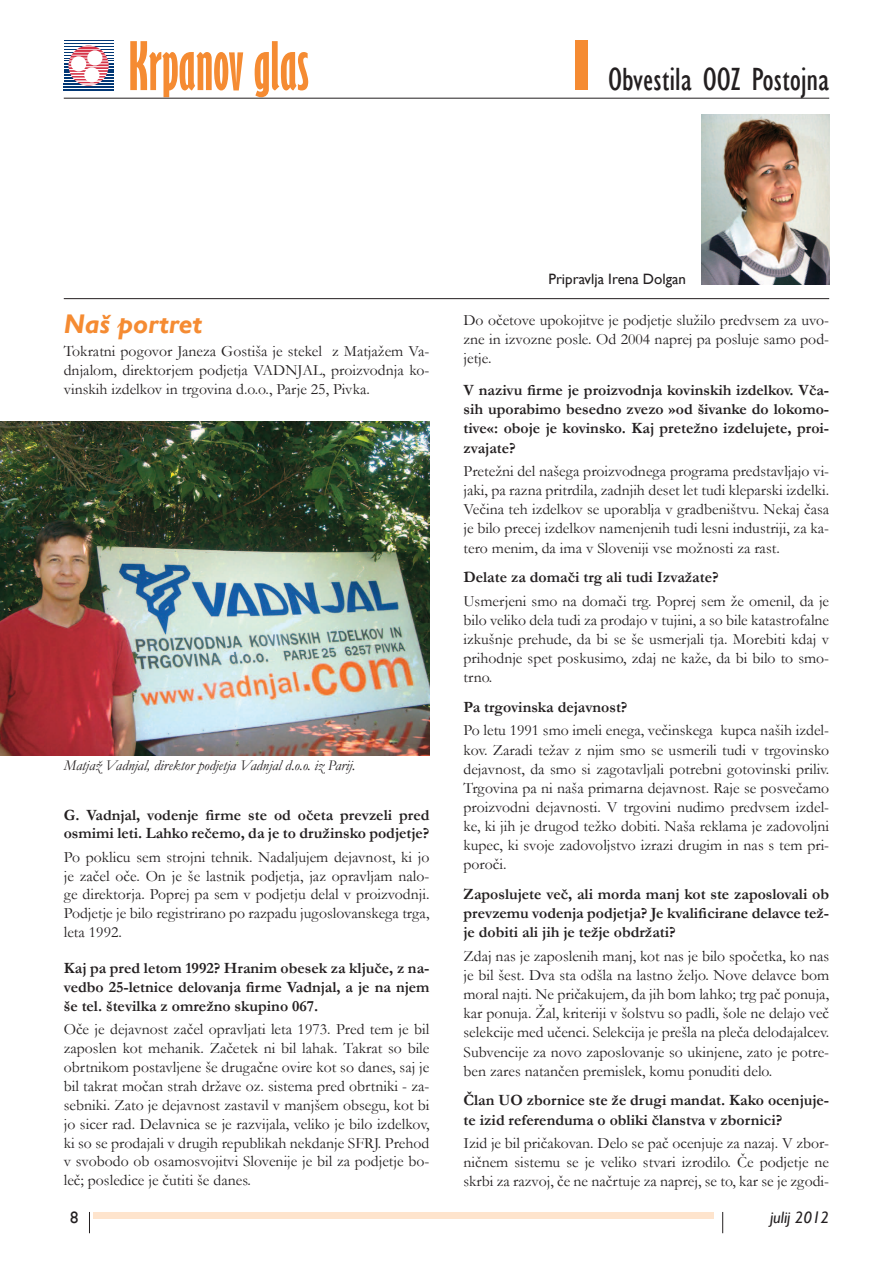
<style>
.page{position:relative;width:893px;height:1263px;background:#fff}
.page>*{position:absolute;margin:0;border:0;box-sizing:border-box;transform-origin:0 0}
.t1{font:700 expanded 61.5px "Gill Sans";color:#f58b32}
.t2{font:condensed 33px "Gill Sans";color:#231f20}
.t3{font:italic 700 27px "Gill Sans";color:#f58b32}
.t4{font:italic 16.5px "Gill Sans";color:#231f20}
.t5{font:16.5px "Gill Sans";color:#231f20}
.t6{font:15.75px/19.2px "Garamond";color:#231f20;text-align:justify}
.t7{font:700 15.75px/19.2px "Garamond";color:#231f20;text-align:justify}
.t8{font:italic 15px "Garamond";color:#231f20}
.t9{font:15px "Gill Sans";color:#231f20}
</style>
<div class="page">
<hr style="left:64px;top:98px;width:765px;height:1px;background:#231f20">
<hr style="left:64px;top:298px;width:765px;height:1px;background:#231f20">
<div style="left:575px;top:41px;width:12px;height:49px;background:#f58b32"></div>
<img style="left:702px;top:115px;width:127px;height:170px">
<svg style="left:89px;top:1212px;width:1px;height:21px"></svg>
<hr style="left:64px;top:43px;width:49px;height:1px;background:#013775">
<hr style="left:64px;top:46px;width:49px;height:1px;background:#013775">
<hr style="left:64px;top:49px;width:49px;height:1px;background:#013775">
<hr style="left:64px;top:52px;width:49px;height:1px;background:#013775">
<hr style="left:64px;top:55px;width:49px;height:1px;background:#013775">
<hr style="left:64px;top:58px;width:49px;height:1px;background:#013775">
<hr style="left:64px;top:60px;width:49px;height:1px;background:#013775">
<hr style="left:64px;top:63px;width:49px;height:1px;background:#013775">
<hr style="left:64px;top:66px;width:49px;height:1px;background:#013775">
<hr style="left:64px;top:69px;width:49px;height:1px;background:#013775">
<hr style="left:64px;top:72px;width:49px;height:1px;background:#013775">
<hr style="left:64px;top:75px;width:49px;height:1px;background:#013775">
<hr style="left:64px;top:78px;width:49px;height:1px;background:#013775">
<hr style="left:64px;top:80px;width:49px;height:2px;background:#013775">
<hr style="left:64px;top:83px;width:50px;height:2px;background:#013775">
<hr style="left:64px;top:86px;width:50px;height:2px;background:#013775">
<hr style="left:64px;top:41px;width:49px;height:1px;background:#013775">
<hr style="left:64px;top:89px;width:50px;height:2px;background:#013775">
<svg style="left:69px;top:46px;width:40px;height:39px"></svg>
<div style="left:94px;top:1212px;width:620px;height:6px;background:#fee4cd"></div>
<svg style="left:722px;top:1212px;width:1px;height:21px"></svg>
<img style="left:0;top:421px;width:429px;height:335px">
<h1 class="t1" style="left:129px;top:29px;width:182px">Krpanov glas</h1>
<h2 class="t2" style="left:608px;top:59px;width:223px">Obvestila OOZ Postojna</h2>
<h3 class="t3" style="left:64px;top:309px;width:140px">Naš portret</h3>
<p class="t6" style="left:64px;top:342px;width:367px">Tokratni pogovor Janeza Gostiša je stekel z Matjažem Va&shy;dnjalom, direktorjem podjetja VADNJAL, proizvodnja ko&shy;vinskih izdelkov in trgovina d.o.o., Parje 25, Pivka.</p>
<p class="t8" style="left:64px;top:755px;width:293px">Matjaž Vadnjal, direktor podjetja Vadnjal d.o.o. iz Parij.</p>
<p class="t7" style="left:64px;top:805px;width:367px">G. Vadnjal, vodenje firme ste od očeta prevzeli pred osmimi leti. Lahko rečemo, da je to družinsko podjetje?</p>
<p class="t6" style="left:64px;top:847px;width:367px">Po poklicu sem strojni tehnik. Nadaljujem dejavnost, ki jo je začel oče. On je še lastnik podjetja, jaz opravljam nalo&shy;ge direktorja. Poprej pa sem v podjetju delal v proizvodnji.<br>Podjetje je bilo registrirano po razpadu jugoslovanskega trga, leta 1992.</p>
<p class="t7" style="left:64px;top:959px;width:367px">Kaj pa pred letom 1992? Hranim obesek za ključe, z na&shy;vedbo 25-letnice delovanja firme Vadnjal, a je na njem še tel. številka z omrežno skupino 067.</p>
<p class="t6" style="left:64px;top:1019px;width:367px">Oče je dejavnost začel opravljati leta 1973. Pred tem je bil zaposlen kot mehanik. Začetek ni bil lahak. Takrat so bile obrtnikom postavljene še drugačne ovire kot so danes, saj je bil takrat močan strah države oz. sistema pred obrtniki - za&shy;sebniki. Zato je dejavnost zastavil v manjšem obsegu, kot bi jo sicer rad. Delavnica se je razvijala, veliko je bilo izdelkov, ki so se prodajali v drugih republikah nekdanje SFRJ. Prehod v svobodo ob osamosvojitvi Slovenije je bil za podjetje bo&shy;leč; posledice je čutiti še danes.</p>
<p class="t5" style="left:70px;top:1208px;width:10px">8</p>
<p class="t9" style="left:548px;top:270px;width:139px">Pripravlja Irena Dolgan</p>
<p class="t6" style="left:463px;top:310px;width:367px">Do očetove upokojitve je podjetje služilo predvsem za uvo&shy;zne in izvozne posle. Od 2004 naprej pa posluje samo pod&shy;jetje.</p>
<p class="t7" style="left:463px;top:381px;width:367px">V nazivu firme je proizvodnja kovinskih izdelkov. Vča&shy;sih uporabimo besedno zvezo »od šivanke do lokomo&shy;tive«: oboje je kovinsko. Kaj pretežno izdelujete, proi&shy;zvajate?</p>
<p class="t6" style="left:463px;top:461px;width:367px">Pretežni del našega proizvodnega programa predstavljajo vi&shy;jaki, pa razna pritrdila, zadnjih deset let tudi kleparski izdelki.<br>Večina teh izdelkov se uporablja v gradbeništvu. Nekaj časa je bilo precej izdelkov namenjenih tudi lesni industriji, za ka&shy;tero menim, da ima v Sloveniji vse možnosti za rast.</p>
<p class="t7" style="left:463px;top:568px;width:257px">Delate za domači trg ali tudi Izvažate?</p>
<p class="t6" style="left:463px;top:591px;width:367px">Usmerjeni smo na domači trg. Poprej sem že omenil, da je bilo veliko dela tudi za prodajo v tujini, a so bile katastrofalne izkušnje prehude, da bi se še usmerjali tja. Morebiti kdaj v prihodnje spet poskusimo, zdaj ne kaže, da bi bilo to smo&shy;trno.</p>
<p class="t7" style="left:463px;top:697px;width:166px">Pa trgovinska dejavnost?</p>
<p class="t6" style="left:463px;top:720px;width:367px">Po letu 1991 smo imeli enega, večinskega kupca naših izdel&shy;kov. Zaradi težav z njim smo se usmerili tudi v trgovinsko dejavnost, da smo si zagotavljali potrebni gotovinski priliv.<br>Trgovina pa ni naša primarna dejavnost. Raje se posvečamo proizvodni dejavnosti. V trgovini nudimo predvsem izdel&shy;ke, ki jih je drugod težko dobiti. Naša reklama je zadovoljni kupec, ki svoje zadovoljstvo izrazi drugim in nas s tem pri&shy;poroči.</p>
<p class="t7" style="left:463px;top:885px;width:367px">Zaposlujete več, ali morda manj kot ste zaposlovali ob prevzemu vodenja podjetja? Je kvalificirane delavce tež&shy;je dobiti ali jih je težje obdržati?</p>
<p class="t6" style="left:463px;top:946px;width:367px">Zdaj nas je zaposlenih manj, kot nas je bilo spočetka, ko nas je bil šest. Dva sta odšla na lastno željo. Nove delavce bom moral najti. Ne pričakujem, da jih bom lahko; trg pač ponuja, kar ponuja. Žal, kriteriji v šolstvu so padli, šole ne delajo več selekcije med učenci. Selekcija je prešla na pleča delodajalcev.<br>Subvencije za novo zaposlovanje so ukinjene, zato je potre&shy;ben zares natančen premislek, komu ponuditi delo.</p>
<p class="t7" style="left:463px;top:1091px;width:367px">Član UO zbornice ste že drugi mandat. Kako ocenjuje&shy;te izid referenduma o obliki članstva v zbornici?</p>
<p class="t6" style="left:463px;top:1133px;width:367px">Izid je bil pričakovan. Delo se pač ocenjuje za nazaj. V zbor&shy;ničnem sistemu se je veliko stvari izrodilo. Če podjetje ne skrbi za razvoj, če ne načrtuje za naprej, se to, kar se je zgodi-</p>
<p class="t4" style="left:770px;top:1208px;width:61px">julij 2012</p>
</div>
